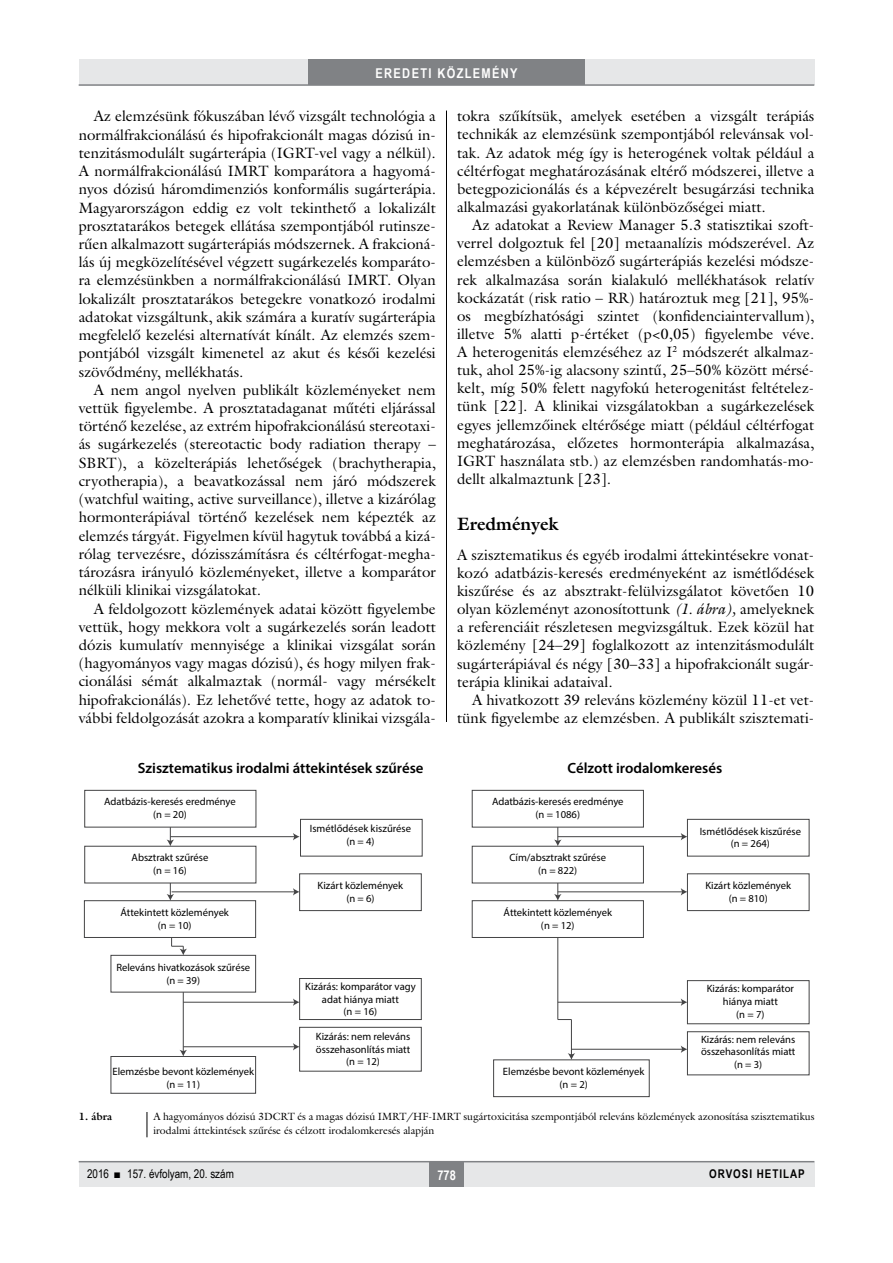
<style>
.page{position:relative;width:893px;height:1263px;background:#fff}
.page>*{position:absolute;margin:0;border:0;box-sizing:border-box;transform-origin:0 0}
.alcimbold{font:700 18px "Galliard Reg";color:#000}
.Body_Text{font:15px/18.3px "Galliard Reg";color:#000;text-align:justify}
.Body_tompa{font:15px/18.1px "Galliard Reg";color:#000;text-align:justify}
.t1{font:600 14.85px "Myriad Pro";color:#000}
.t2{font:700 13.5px "Arial Narrow";letter-spacing:.1em;color:#fff}
.t3{font:12px "Arial Narrow";color:#000}
.t4{font:700 12px "Arial Narrow";letter-spacing:.08em;color:#000}
.t5{font:10.65px/12.8px "Myriad Pro";color:#000;text-align:center}
.kepalairas2{font:10.5px/13.5px "Galliard Reg";color:#000}
.kepalairas1{font:700 10.5px "Galliard Reg";color:#000}
.s1{font-style:italic}
</style>
<div class="page">
<div style="left:79px;top:1161px;width:735px;height:25px;background:#e6e7e8"></div>
<hr style="left:79px;top:1161px;width:735px;height:1px;background:#808285">
<div style="left:430px;top:1161px;width:34px;height:25px;background:#808285"></div>
<div style="left:79px;top:60px;width:735px;height:25px;background:#e6e7e8"></div>
<div style="left:308px;top:60px;width:277px;height:25px;background:#808285"></div>
<hr style="left:79px;top:84px;width:735px;height:2px;background:#808285">
<hr style="left:446px;top:111px;width:1px;height:1026px;background:#000">
<div style="left:84px;top:790px;width:172px;height:37px;border:1px solid #444445"></div>
<div style="left:472px;top:790px;width:172px;height:37px;border:1px solid #444445"></div>
<div style="left:472px;top:846px;width:172px;height:37px;border:1px solid #444445"></div>
<div style="left:472px;top:900px;width:172px;height:38px;border:1px solid #444445"></div>
<div style="left:84px;top:846px;width:172px;height:37px;border:1px solid #444445"></div>
<div style="left:84px;top:900px;width:172px;height:38px;border:1px solid #444445"></div>
<div style="left:111px;top:955px;width:145px;height:37px;border:1px solid #444445"></div>
<div style="left:111px;top:1056px;width:145px;height:38px;border:1px solid #444445"></div>
<div style="left:300px;top:819px;width:123px;height:37px;border:1px solid #444445"></div>
<div style="left:299px;top:873px;width:123px;height:38px;border:1px solid #444445"></div>
<div style="left:687px;top:819px;width:122px;height:37px;border:1px solid #444445"></div>
<div style="left:687px;top:873px;width:122px;height:38px;border:1px solid #444445"></div>
<div style="left:687px;top:980px;width:122px;height:44px;border:1px solid #444445"></div>
<div style="left:687px;top:1031px;width:122px;height:44px;border:1px solid #444445"></div>
<div style="left:493px;top:1059px;width:157px;height:38px;border:1px solid #444445"></div>
<div style="left:299px;top:978px;width:123px;height:42px;border:1px solid #444445"></div>
<div style="left:299px;top:1027px;width:123px;height:44px;border:1px solid #444445"></div>
<svg style="left:167px;top:827px;width:7px;height:19px"></svg>
<svg style="left:167px;top:883px;width:7px;height:18px"></svg>
<svg style="left:171px;top:937px;width:16px;height:18px"></svg>
<hr style="left:183px;top:992px;width:1px;height:60px;background:#444445">
<svg style="left:180px;top:1050px;width:7px;height:6px"></svg>
<hr style="left:170px;top:836px;width:125px;height:1px;background:#444445">
<svg style="left:293px;top:833px;width:7px;height:7px"></svg>
<hr style="left:172px;top:891px;width:123px;height:1px;background:#444445">
<svg style="left:293px;top:888px;width:7px;height:7px"></svg>
<hr style="left:183px;top:1002px;width:112px;height:1px;background:#444445">
<svg style="left:293px;top:998px;width:7px;height:8px"></svg>
<hr style="left:183px;top:1046px;width:112px;height:1px;background:#444445">
<svg style="left:293px;top:1043px;width:7px;height:7px"></svg>
<svg style="left:554px;top:827px;width:7px;height:19px"></svg>
<svg style="left:554px;top:883px;width:7px;height:18px"></svg>
<hr style="left:558px;top:836px;width:125px;height:1px;background:#444445">
<svg style="left:681px;top:833px;width:6px;height:7px"></svg>
<hr style="left:558px;top:891px;width:125px;height:1px;background:#444445">
<svg style="left:681px;top:888px;width:6px;height:7px"></svg>
<hr style="left:557px;top:937px;width:1px;height:82px;background:#444445">
<svg style="left:558px;top:1019px;width:13px;height:1px"></svg>
<hr style="left:571px;top:1019px;width:1px;height:36px;background:#444445">
<svg style="left:568px;top:1053px;width:7px;height:7px"></svg>
<hr style="left:558px;top:1002px;width:125px;height:1px;background:#444445">
<svg style="left:681px;top:998px;width:6px;height:8px"></svg>
<hr style="left:571px;top:1049px;width:112px;height:1px;background:#444445">
<svg style="left:681px;top:1045px;width:6px;height:8px"></svg>
<div style="left:79px;top:1112px;width:736px;height:25px;background:#fff"></div>
<svg style="left:147px;top:1112px;width:1px;height:25px"></svg>
<p class="t2" style="left:375px;top:63px;width:144px">EREDETI KÖZLEMÉNY</p>
<p class="Body_Text" style="left:79px;top:107px;width:359px;text-indent:15px">Az elemzésünk fókuszában lévő vizsgált technológia a normálfrakcionálású és hipofrakcionált magas dózisú in&shy;tenzitásmodulált sugárterápia (IGRT-vel vagy a nélkül).<br>A normálfrakcionálású IMRT komparátora a hagyomá&shy;nyos dózisú háromdimenziós konformális sugárterápia.<br>Magyarországon eddig ez volt tekinthető a lokalizált prosztatarákos betegek ellátása szempontjából rutinsze&shy;rűen alkalmazott sugárterápiás módszernek. A frakcioná&shy;lás új megközelítésével végzett sugárkezelés komparáto&shy;ra elemzésünkben a normálfrakcionálású IMRT. Olyan lokalizált prosztatarákos betegekre vonatkozó irodalmi adatokat vizsgáltunk, akik számára a kuratív sugárterápia megfelelő kezelési alternatívát kínált. Az elemzés szem&shy;pontjából vizsgált kimenetel az akut és késői kezelési szövődmény, mellékhatás.</p>
<p class="Body_Text" style="left:79px;top:380px;width:359px;text-indent:15px">A nem angol nyelven publikált közleményeket nem vettük figyelembe. A prosztatadaganat műtéti eljárással történő kezelése, az extrém hipofrakcionálású stereotaxi&shy;ás sugárkezelés (stereotactic body radiation therapy – SBRT), a közelterápiás lehetőségek (brachytherapia, cryotherapia), a beavatkozással nem járó módszerek (watchful waiting, active surveillance), illetve a kizárólag hormonterápiával történő kezelések nem képezték az elemzés tárgyát. Figyelmen kívül hagytuk továbbá a kizá&shy;rólag tervezésre, dózisszámításra és céltérfogat-megha&shy;tározásra irányuló közleményeket, illetve a komparátor nélküli klinikai vizsgálatokat.</p>
<p class="Body_Text" style="left:79px;top:599px;width:359px;text-indent:15px">A feldolgozott közlemények adatai között figyelembe vettük, hogy mekkora volt a sugárkezelés során leadott dózis kumulatív mennyisége a klinikai vizsgálat során (hagyományos vagy magas dózisú), és hogy milyen frak&shy;cionálási sémát alkalmaztak (normál- vagy mérsékelt hipofrakcionálás). Ez lehetővé tette, hogy az adatok to&shy;vábbi feldolgozását azokra a komparatív klinikai vizsgála-</p>
<p class="Body_Text" style="left:457px;top:107px;width:359px">tokra szűkítsük, amelyek esetében a vizsgált terápiás technikák az elemzésünk szempontjából relevánsak vol&shy;tak. Az adatok még így is heterogének voltak például a céltérfogat meghatározásának eltérő módszerei, illetve a betegpozicionálás és a képvezérelt besugárzási technika alkalmazási gyakorlatának különbözőségei miatt.</p>
<p class="Body_Text" style="left:457px;top:216px;width:359px;text-indent:15px">Az adatokat a Review Manager 5.3 statisztikai szoft&shy;verrel dolgoztuk fel [20] metaanalízis módszerével. Az elemzésben a különböző sugárterápiás kezelési módsze&shy;rek alkalmazása során kialakuló mellékhatások relatív kockázatát (risk ratio – RR) határoztuk meg [21], 95%- os megbízhatósági szintet (konfidenciaintervallum), illetve 5% alatti p-értéket (p&lt;0,05) figyelembe véve.<br>A heterogenitás elemzéséhez az I<sup>2</sup> módszerét alkalmaz&shy;tuk, ahol 25%-ig alacsony szintű, 25–50% között mérsé&shy;kelt, míg 50% felett nagyfokú heterogenitást feltételez&shy;tünk [22]. A klinikai vizsgálatokban a sugárkezelések egyes jellemzőinek eltérősége miatt (például céltérfogat meghatározása, előzetes hormonterápia alkalmazása, IGRT használata stb.) az elemzésben randomhatás-mo&shy;dellt alkalmaztunk [23].</p>
<p class="alcimbold" style="left:457px;top:512px;width:103px">Eredmények</p>
<p class="Body_tompa" style="left:457px;top:545px;width:359px">A szisztematikus és egyéb irodalmi áttekintésekre vonat&shy;kozó adatbázis-keresés eredményeként az ismétlődések kiszűrése és az absztrakt-felülvizsgálatot követően 10 olyan közleményt azonosítottunk <span class="s1">(1. ábra),</span> amelyeknek a referenciáit részletesen megvizsgáltuk. Ezek közül hat közlemény [24–29] foglalkozott az intenzitásmodulált sugárterápiával és négy [30–33] a hipofrakcionált sugár&shy;terápia klinikai adataival.</p>
<p class="Body_Text" style="left:457px;top:690px;width:359px;text-align:right">A hivatkozott 39 releváns közlemény közül 11-et vet&shy;tünk figyelembe az elemzésben. A publikált szisztemati-</p>
<p class="t1" style="left:138px;top:759px;width:287px">Szisztematikus irodalmi áttekintések szűrése</p>
<p class="t1" style="left:568px;top:759px;width:156px">Célzott irodalomkeresés</p>
<p class="t5" style="left:104px;top:795px;width:133px">Adatbázis-keresés eredménye (n = 20)</p>
<p class="t5" style="left:132px;top:851px;width:78px">Absztrakt szűrése (n = 16)</p>
<p class="t5" style="left:121px;top:906px;width:110px">Áttekintett közlemények (n = 10)</p>
<p class="t5" style="left:116px;top:961px;width:135px">Releváns hivatkozások szűrése (n = 39)</p>
<p class="t5" style="left:113px;top:1065px;width:143px">Elemzésbe bevont közlemények (n = 11)</p>
<p class="t5" style="left:310px;top:822px;width:103px">Ismétlődések kiszűrése (n = 4)</p>
<p class="t5" style="left:318px;top:879px;width:87px">Kizárt közlemények (n = 6)</p>
<p class="t5" style="left:305px;top:980px;width:112px">Kizárás: komparátor vagy adat hiánya miatt<br>(n = 16)</p>
<p class="t5" style="left:316px;top:1030px;width:96px">Kizárás: nem releváns összehasonlítás miatt (n = 12)</p>
<p class="t5" style="left:492px;top:795px;width:133px">Adatbázis-keresés eredménye (n = 1086)</p>
<p class="t5" style="left:509px;top:851px;width:98px">Cím/absztrakt szűrése (n = 822)</p>
<p class="t5" style="left:504px;top:906px;width:110px">Áttekintett közlemények (n = 12)</p>
<p class="t5" style="left:503px;top:1065px;width:143px">Elemzésbe bevont közlemények (n = 2)</p>
<p class="t5" style="left:700px;top:824px;width:103px">Ismétlődések kiszűrése (n = 264)</p>
<p class="t5" style="left:705px;top:879px;width:87px">Kizárt közlemények (n = 810)</p>
<p class="t5" style="left:707px;top:982px;width:89px">Kizárás: komparátor hiánya miatt<br>(n = 7)</p>
<p class="t5" style="left:701px;top:1032px;width:96px">Kizárás: nem releváns összehasonlítás miatt (n = 3)</p>
<p class="kepalairas1" style="left:79px;top:1110px;width:35px">1. ábra</p>
<p class="kepalairas2" style="left:153px;top:1110px;width:663px">A hagyományos dózisú 3DCRT és a magas dózisú IMRT/HF-IMRT sugártoxicitása szempontjából releváns közlemények azonosítása szisztematikus irodalmi áttekintések szűrése és célzott irodalomkeresés alapján</p>
<p class="t3" style="left:87px;top:1165px;width:148px">2016 ■ 157. évfolyam, 20. szám</p>
<p class="t2" style="left:437px;top:1165px;width:20px">778</p>
<p class="t4" style="left:709px;top:1165px;width:97px">ORVOSI HETILAP</p>
</div>
